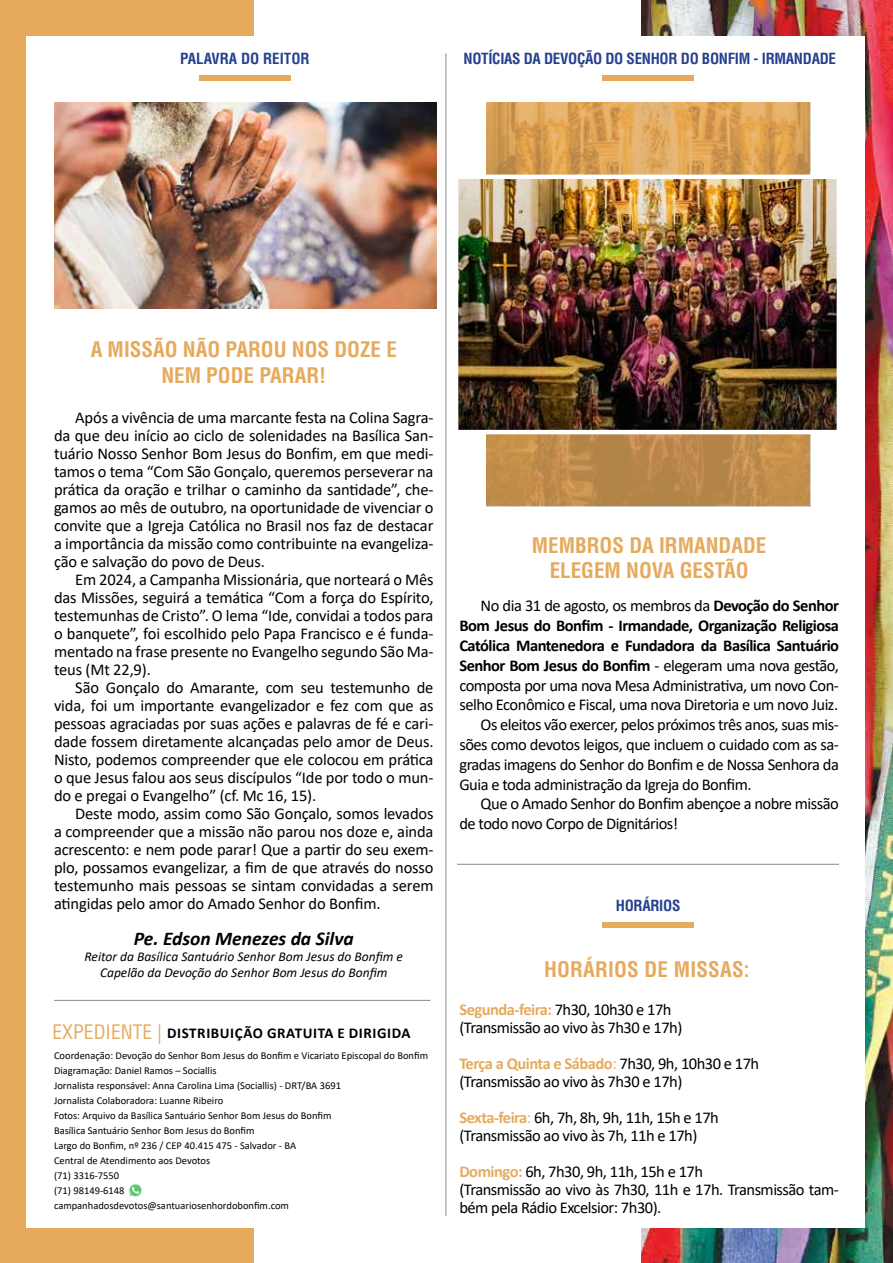
<style>
.page{position:relative;width:893px;height:1263px;background:#fff}
.page>*{position:absolute;margin:0;border:0;box-sizing:border-box;transform-origin:0 0}
.t1{font:700 condensed 21px/25.2px "Helvetica LT Std";color:#e6aa5d;text-align:center}
.t2{font:italic 700 19.5px "Calibri";color:#000}
.t3{font:16.5px/18px "Calibri";letter-spacing:-.03em;color:#000;text-align:justify}
.t4{font:700 16.5px "Calibri";letter-spacing:-.03em;color:#000}
.t5{font:700 condensed 15px "Helvetica LT Std";letter-spacing:-.02em;color:#25408f}
.t6{font:700 15px "Calibri";letter-spacing:.04em;color:#000}
.t7{font:700 condensed 15px "Helvetica LT Std";color:#25408f}
.t8{font:italic 13.5px/16.2px "Calibri";color:#000;text-align:center}
.t9{font:10.5px/15px "Calibri";color:#000}
.s1{font-family:"Helvetica LT Std";font-weight:400;font-stretch:condensed;font-size:19.5px;color:#e6aa5d}
.s2{font-weight:700}
.s3{font-weight:700;color:#e6aa5d}
.s4{color:#e6aa5d}
</style>
<div class="page">
<div style="left:0;top:0;width:253px;height:1263px;background:#e6aa5d"></div>
<img style="left:641px;top:0;width:252px;height:1263px">
<div style="left:27px;top:36px;width:407px;height:1192px;background:#fff"></div>
<div style="left:457px;top:36px;width:407px;height:1192px;background:#fff"></div>
<svg style="left:128px;top:1183px;width:14px;height:14px"></svg>
<img style="left:486px;top:103px;width:324px;height:403px">
<hr style="left:445px;top:53px;width:1px;height:1163px;background:#939598">
<hr style="left:54px;top:1000px;width:376px;height:1px;background:#939598">
<hr style="left:457px;top:864px;width:382px;height:1px;background:#939598">
<img style="left:54px;top:103px;width:383px;height:205px">
<img style="left:459px;top:180px;width:377px;height:249px">
<div style="left:454px;top:175px;width:387px;height:259px;border:4px solid #fff"></div>
<div style="left:199px;top:75px;width:92px;height:6px;background:#e6aa5d"></div>
<div style="left:602px;top:75px;width:92px;height:6px;background:#e6aa5d"></div>
<div style="left:602px;top:922px;width:92px;height:5px;background:#e6aa5d"></div>
<p class="t7" style="left:180px;top:49px;width:131px">PALAVRA DO REITOR</p>
<p class="t5" style="left:463px;top:49px;width:374px">NOTÍCIAS DA DEVOÇÃO DO SENHOR DO BONFIM - IRMANDADE</p>
<p class="t1" style="left:91px;top:337px;width:308px">A MISSÃO NÃO PAROU NOS DOZE E<br>NEM PODE PARAR!</p>
<p class="t3" style="left:54px;top:408px;width:381px;text-indent:21px">Após a vivência de uma marcante festa na Colina Sagra&shy;da que deu início ao ciclo de solenidades na Basílica San&shy;tuário Nosso Senhor Bom Jesus do Bonfim, em que medi&shy;tamos o tema “Com São Gonçalo, queremos perseverar na prática da oração e trilhar o caminho da santidade”, che&shy;gamos ao mês de outubro, na oportunidade de vivenciar o convite que a Igreja Católica no Brasil nos faz de destacar a importância da missão como contribuinte na evangeliza&shy;ção e salvação do povo de Deus.</p>
<p class="t3" style="left:54px;top:570px;width:381px;text-indent:21px">Em 2024, a Campanha Missionária, que norteará o Mês das Missões, seguirá a temática “Com a força do Espírito, testemunhas de Cristo”. O lema “Ide, convidai a todos para o banquete”, foi escolhido pelo Papa Francisco e é funda&shy;mentado na frase presente no Evangelho segundo São Ma&shy;teus (Mt 22,9).</p>
<p class="t3" style="left:54px;top:678px;width:381px;text-indent:21px">São Gonçalo do Amarante, com seu testemunho de vida, foi um importante evangelizador e fez com que as pessoas agraciadas por suas ações e palavras de fé e cari&shy;dade fossem diretamente alcançadas pelo amor de Deus.<br>Nisto, podemos compreender que ele colocou em prática o que Jesus falou aos seus discípulos “Ide por todo o mun&shy;do e pregai o Evangelho” (cf. Mc 16, 15).</p>
<p class="t3" style="left:54px;top:804px;width:381px;text-indent:21px">Deste modo, assim como São Gonçalo, somos levados a compreender que a missão não parou nos doze e, ainda acrescento: e nem pode parar! Que a partir do seu exem&shy;plo, possamos evangelizar, a fim de que através do nosso testemunho mais pessoas se sintam convidadas a serem atingidas pelo amor do Amado Senhor do Bonfim.</p>
<p class="t2" style="left:134px;top:924px;width:221px">Pe. Edson Menezes da Silva</p>
<p class="t8" style="left:84px;top:948px;width:320px">Reitor da Basílica Santuário Senhor Bom Jesus do Bonfim e<br>Capelão da Devoção do Senhor Bom Jesus do Bonfim</p>
<p class="t6" style="left:53px;top:1022px;width:360px"><span class="s1">EXPEDIENTE |</span> DISTRIBUIÇÃO GRATUITA E DIRIGIDA</p>
<p class="t9" style="left:54px;top:1047px;width:376px">Coordenação: Devoção do Senhor Bom Jesus do Bonfim e Vicariato Episcopal do Bonfim Diagramação: Daniel Ramos – Sociallis<br>Jornalista responsável: Anna Carolina Lima (Sociallis) - DRT/BA 3691<br>Jornalista Colaboradora: Luanne Ribeiro<br>Fotos: Arquivo da Basílica Santuário Senhor Bom Jesus do Bonfim<br>Basílica Santuário Senhor Bom Jesus do Bonfim<br>Largo do Bonfim, nº 236 / CEP 40.415 475 - Salvador - BA<br>Central de Atendimento aos Devotos<br>(71) 3316-7550<br>(71) 98149-6148<br>campanhadosdevotos@santuariosenhordobonfim.com</p>
<p class="t1" style="left:532px;top:533px;width:236px">MEMBROS DA IRMANDADE<br>ELEGEM NOVA GESTÃO</p>
<p class="t3" style="left:481px;top:596px;width:360px">No dia 31 de agosto, os membros da <span class="s2">Devoção do Senhor</span></p>
<p class="t4" style="left:459px;top:614px;width:381px">Bom Jesus do Bonfim - Irmandade, Organização Religiosa</p>
<p class="t4" style="left:459px;top:634px;width:381px">Católica Mantenedora e Fundadora da Basílica Santuário</p>
<p class="t3" style="left:459px;top:656px;width:381px"><span class="s2">Senhor Bom Jesus do Bonfim</span> - elegeram uma nova gestão,</p>
<p class="t3" style="left:459px;top:676px;width:381px">composta por uma nova Mesa Administrativa, um novo Con-</p>
<p class="t3" style="left:459px;top:695px;width:380px">selho Econômico e Fiscal, uma nova Diretoria e um novo Juiz.</p>
<p class="t3" style="left:481px;top:715px;width:360px">Os eleitos vão exercer, pelos próximos três anos, suas mis-</p>
<p class="t3" style="left:459px;top:735px;width:381px">sões como devotos leigos, que incluem o cuidado com as sa-</p>
<p class="t3" style="left:459px;top:755px;width:381px">gradas imagens do Senhor do Bonfim e de Nossa Senhora da</p>
<p class="t3" style="left:459px;top:775px;width:294px">Guia e toda administração da Igreja do Bonfim.</p>
<p class="t3" style="left:481px;top:794px;width:360px">Que o Amado Senhor do Bonfim abençoe a nobre missão</p>
<p class="t3" style="left:459px;top:814px;width:220px">de todo novo Corpo de Dignitários!</p>
<p class="t5" style="left:616px;top:896px;width:66px">HORÁRIOS</p>
<p class="t1" style="left:544px;top:956px;width:207px">HORÁRIOS DE MISSAS:</p>
<p class="t3" style="left:459px;top:1000px;width:225px"><span class="s3">Segunda-feira:</span> 7h30, 10h30 e 17h (Transmissão ao vivo às 7h30 e 17h)</p>
<p class="t3" style="left:459px;top:1054px;width:301px"><span class="s3">Terça a Quinta e Sábado</span><span class="s4">:</span> 7h30, 9h, 10h30 e 17h (Transmissão ao vivo às 7h30 e 17h)</p>
<p class="t3" style="left:459px;top:1108px;width:261px"><span class="s3">Sexta-feira</span><span class="s4">:</span> 6h, 7h, 8h, 9h, 11h, 15h e 17h (Transmissão ao vivo às 7h, 11h e 17h)</p>
<p class="t3" style="left:459px;top:1162px;width:381px;text-align:left"><span class="s3">Domingo:</span> 6h, 7h30, 9h, 11h, 15h e 17h<br>(Transmissão ao vivo às 7h30, 11h e 17h. Transmissão tam&shy;bém pela Rádio Excelsior: 7h30).</p>
</div>
